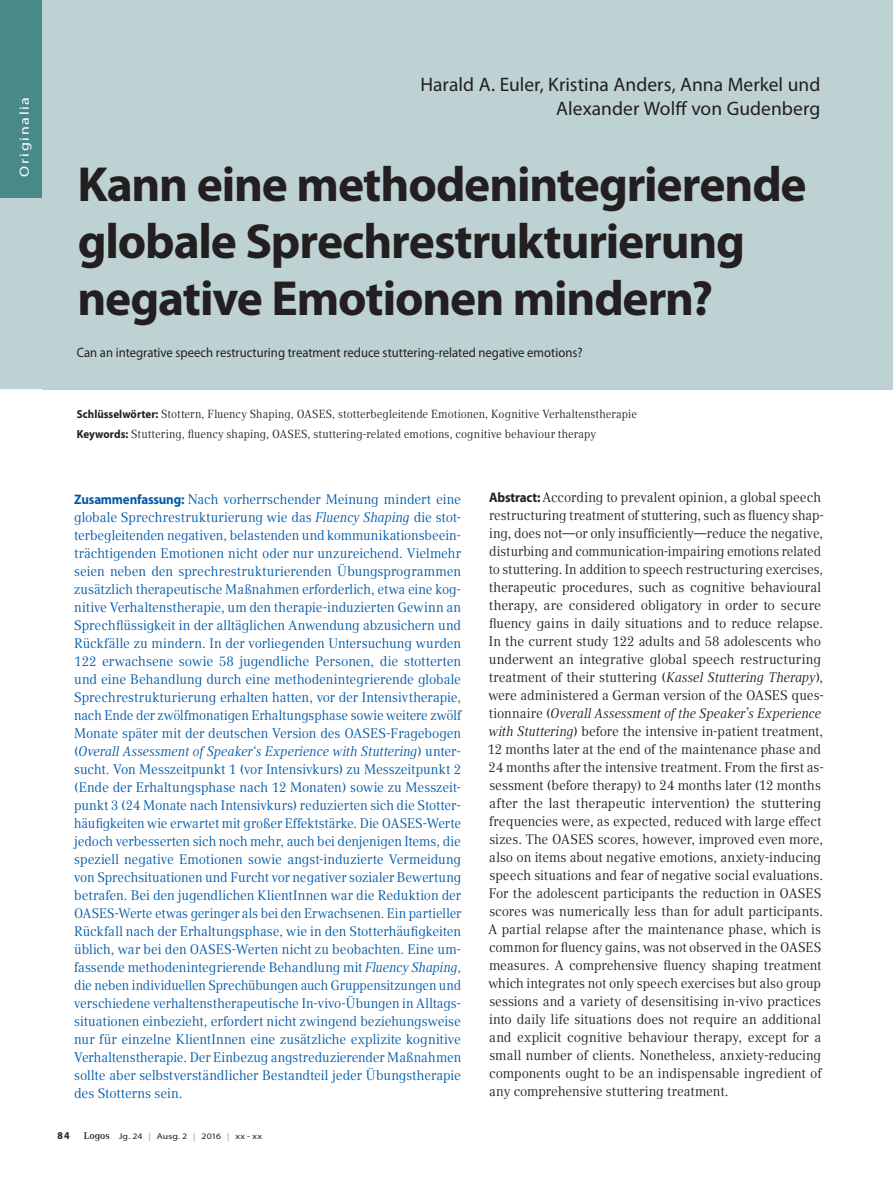
<style>
.page{position:relative;width:893px;height:1191px;background:#fff}
.page>*{position:absolute;margin:0;border:0;box-sizing:border-box;transform-origin:0 0}
.t1{font:700 49.5px/57px "Myriad Pro";letter-spacing:-.025em;color:#231f20}
.t2{font:19.5px/24px "Myriad Pro";letter-spacing:.005em;color:#231f20;text-align:right}
.t3{font:13.8px/18px "Compatil Text LT Pro";letter-spacing:-.01em;color:#015aaa;text-align:justify;scale:.96 1}
.t4{font:13.8px/18px "Compatil Text LT Pro";letter-spacing:-.005em;color:#231f20;scale:.96 1}
.t5{font:13.5px "Myriad Pro";color:#231f20;scale:.94 1}
.t6{font:13.2px "Myriad Pro";letter-spacing:.105em;color:#fff;scale:1.21 1}
.t7{font:11.7px/19.5px "Compatil Text LT Pro";color:#231f20;scale:.94 1}
.t8{font:700 10.5px "Myriad Pro";color:#231f20;scale:.94 1}
.t9{font:8.4px "Myriad Pro";letter-spacing:.01em;color:#231f20;scale:1.18 1}
.s1{font-family:"Myriad Pro";font-weight:700}
.s2{font-style:italic}
.s3{font-family:"Compatil Text LT Pro";font-weight:700;font-size:9.75px}
.s4{color:#939598}
</style>
<div class="page">
<div style="left:0;top:0;width:43px;height:198px;background:#498989"></div>
<div style="left:43px;top:0;width:850px;height:389px;background:#bed2d3"></div>
<div style="left:0;top:198px;width:47px;height:191px;background:#bed2d3"></div>
<p class="t6" style="left:16px;top:176px;width:67px;rotate:-90deg">Originalia</p>
<h2 class="t2" style="left:420px;top:72px;width:401px">Harald A. Euler, Kristina Anders, Anna Merkel und<br>Alexander Wolff von Gudenberg</h2>
<h1 class="t1" style="left:77px;top:154px;width:731px">Kann eine methodenintegrierende globale Sprechrestrukturierung negative Emotionen mindern?</h1>
<p class="t5" style="left:77px;top:344px;width:539px">Can an integrative speech restructuring treatment reduce stuttering-related negative emotions?</p>
<p class="t7" style="left:77px;top:404px;width:597px"><span class="s1">Schlüsselwörter:</span> Stottern, Fluency Shaping, OASES, stotterbegleitende Emotionen, Kognitive Verhaltenstherapie<br><span class="s1">Keywords:</span> Stuttering, fluency shaping, OASES, stuttering-related emotions, cognitive behaviour therapy</p>
<p class="t3" style="left:74px;top:490px;width:405px"><span class="s1">Zusammenfassung:</span> Nach vorherrschender Meinung mindert eine globale Sprechrestrukturierung wie das <span class="s2">Fluency Shaping</span> die stot&shy;terbegleitenden negativen, belastenden und kommunikationsbeein&shy;trächtigenden Emotionen nicht oder nur unzureichend. Vielmehr seien neben den sprechrestrukturierenden Übungsprogrammen zusätzlich therapeutische Maßnahmen erforderlich, etwa eine kog&shy;nitive Verhaltenstherapie, um den therapie-induzierten Gewinn an Sprechflüssigkeit in der alltäglichen Anwendung abzusichern und Rückfälle zu mindern. In der vorliegenden Untersuchung wurden 122 erwachsene sowie 58 jugendliche Personen, die stotterten und eine Behandlung durch eine methodenintegrierende globale Sprechrestrukturierung erhalten hatten, vor der Intensivtherapie, nach Ende der zwölfmonatigen Erhaltungsphase sowie weitere zwölf Monate später mit der deutschen Version des OASES-Fragebogen (<span class="s2">Overall Assessment of Speaker‘s Experience with Stuttering</span>) unter&shy;sucht. Von Messzeitpunkt 1 (vor Intensivkurs) zu Messzeitpunkt 2 (Ende der Erhaltungsphase nach 12 Monaten) sowie zu Messzeit&shy;punkt 3 (24 Monate nach Intensivkurs) reduzierten sich die Stotter&shy;häufigkeiten wie erwartet mit großer Effektstärke. Die OASES-Werte jedoch verbesserten sich noch mehr, auch bei denjenigen Items, die speziell negative Emotionen sowie angst-induzierte Vermeidung von Sprechsituationen und Furcht vor negativer sozialer Bewertung betrafen. Bei den jugendlichen KlientInnen war die Reduktion der OASES-Werte etwas geringer als bei den Erwachsenen. Ein partieller Rückfall nach der Erhaltungsphase, wie in den Stotterhäufigkeiten üblich, war bei den OASES-Werten nicht zu beobachten. Eine um&shy;fassende methodenintegrierende Behandlung mit <span class="s2">Fluency Shaping</span>, die neben individuellen Sprechübungen auch Gruppensitzungen und verschiedene verhaltenstherapeutische In-vivo-Übungen in Alltags&shy;situationen einbezieht, erfordert nicht zwingend beziehungsweise nur für einzelne KlientInnen eine zusätzliche explizite kognitive Verhaltenstherapie. Der Einbezug angstreduzierender Maßnahmen sollte aber selbstverständlicher Bestandteil jeder Übungstherapie des Stotterns sein.</p>
<p class="t8" style="left:58px;top:1128px;width:14px">84</p>
<p class="t9" style="left:84px;top:1131px;width:152px"><span class="s3">Logos</span> Jg. 24 <span class="s4">|</span> Ausg. 2 <span class="s4">|</span> 2016 <span class="s4">|</span> xx - xx</p>
<p class="t4" style="left:487px;top:488px;width:352px"><span class="s1">Abstract:</span> According to prevalent opinion, a global speech restructuring treatment of stuttering, such as fluency shap&shy;ing, does not—or only insufficiently—reduce the negative, disturbing and communication-impairing emotions related to stuttering. In addition to speech restructuring exercises, therapeutic procedures, such as cognitive behavioural therapy, are considered obligatory in order to secure fluency gains in daily situations and to reduce relapse.<br>In the current study 122 adults and 58 adolescents who underwent an integrative global speech restructuring treatment of their stuttering (<span class="s2">Kassel Stuttering Therapy</span>), were administered a German version of the OASES ques&shy;tionnaire (<span class="s2">Overall Assessment of the Speaker’s Experience with Stuttering</span>) before the intensive in-patient treatment, 12 months later at the end of the maintenance phase and 24 months after the intensive treatment. From the first as&shy;sessment (before therapy) to 24 months later (12 months after the last therapeutic intervention) the stuttering frequencies were, as expected, reduced with large effect sizes. The OASES scores, however, improved even more, also on items about negative emotions, anxiety-inducing speech situations and fear of negative social evaluations.<br>For the adolescent participants the reduction in OASES scores was numerically less than for adult participants.<br>A partial relapse after the maintenance phase, which is common for fluency gains, was not observed in the OASES measures. A comprehensive fluency shaping treatment which integrates not only speech exercises but also group sessions and a variety of desensitising in-vivo practices into daily life situations does not require an additional and explicit cognitive behaviour therapy, except for a small number of clients. Nonetheless, anxiety-reducing components ought to be an indispensable ingredient of any comprehensive stuttering treatment.</p>
</div>
